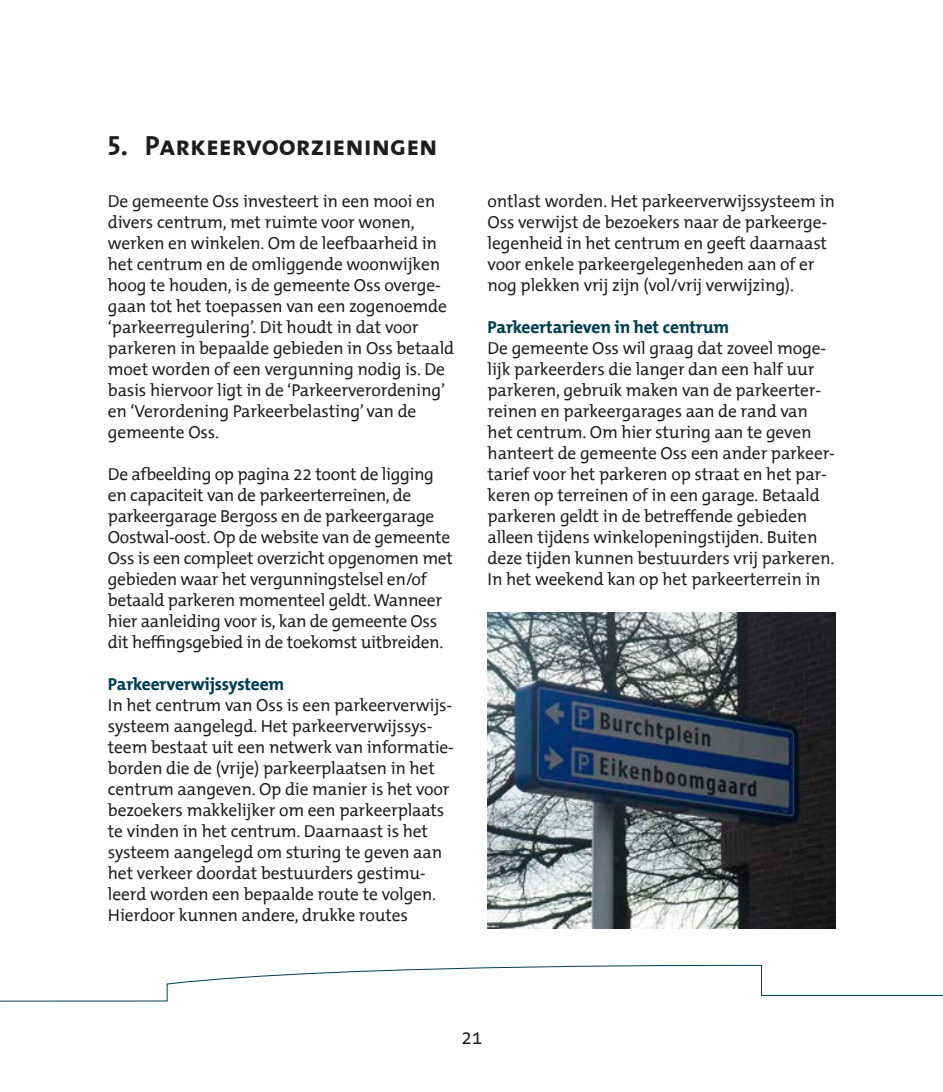
<style>
.page{position:relative;width:943px;height:1092px;background:#fff}
.page>*{position:absolute;margin:0;border:0;box-sizing:border-box;transform-origin:0 0}
.t1{font:28px "The Mix Bold Caps";color:#1d1d1b}
.t2{font:19.25px "The Mix Office";color:#1d1d1b}
.t3{font:17.5px/21px "The Mix Office";letter-spacing:-.01em;color:#1d1d1b}
.t4{font:700 17.5px "The Mix Office";letter-spacing:-.01em;color:#003e52}
</style>
<div class="page">
<img style="left:487px;top:612px;width:348px;height:316px">
<svg style="left:0;top:964px;width:943px;height:38px"></svg>
<h1 class="t1" style="left:108px;top:122px;width:331px">5. Parkeervoorzieningen</h1>
<p class="t3" style="left:108px;top:191px;width:348px">De gemeente Oss investeert in een mooi en divers centrum, met ruimte voor wonen, werken en winkelen. Om de leefbaarheid in het centrum en de omliggende woonwijken hoog te houden, is de gemeente Oss overge&shy;gaan tot het toepassen van een zogenoemde ‘parkeerregulering’. Dit houdt in dat voor parkeren in bepaalde gebieden in Oss betaald moet worden of een vergunning nodig is. De basis hiervoor ligt in de ‘Parkeerverordening’ en ‘Verordening Parkeerbelasting’ van de gemeente Oss.</p>
<p class="t3" style="left:108px;top:464px;width:346px">De afbeelding op pagina 22 toont de ligging en capaciteit van de parkeerterreinen, de parkeergarage Bergoss en de parkeergarage Oostwal-oost. Op de website van de gemeente Oss is een compleet overzicht opgenomen met gebieden waar het vergunningstelsel en/of betaald parkeren momenteel geldt. Wanneer hier aanleiding voor is, kan de gemeente Oss dit heffingsgebied in de toekomst uitbreiden.</p>
<p class="t4" style="left:108px;top:674px;width:178px">Parkeerverwijssysteem</p>
<p class="t3" style="left:108px;top:695px;width:347px">In het centrum van Oss is een parkeerverwijs&shy;systeem aangelegd. Het parkeerverwijssys&shy;teem bestaat uit een netwerk van informatie&shy;borden die de (vrije) parkeerplaatsen in het centrum aangeven. Op die manier is het voor bezoekers makkelijker om een parkeerplaats te vinden in het centrum. Daarnaast is het systeem aangelegd om sturing te geven aan het verkeer doordat bestuurders gestimu&shy;leerd worden een bepaalde route te volgen.<br>Hierdoor kunnen andere, drukke routes</p>
<p class="t3" style="left:487px;top:191px;width:349px">ontlast worden. Het parkeerverwijssysteem in Oss verwijst de bezoekers naar de parkeerge&shy;legenheid in het centrum en geeft daarnaast voor enkele parkeergelegenheden aan of er nog plekken vrij zijn (vol/vrij verwijzing).</p>
<p class="t4" style="left:487px;top:317px;width:243px">Parkeertarieven in het centrum</p>
<p class="t3" style="left:487px;top:338px;width:349px">De gemeente Oss wil graag dat zoveel moge&shy;lijk parkeerders die langer dan een half uur parkeren, gebruik maken van de parkeerter&shy;reinen en parkeergarages aan de rand van het centrum. Om hier sturing aan te geven hanteert de gemeente Oss een ander parkeer&shy;tarief voor het parkeren op straat en het par&shy;keren op terreinen of in een garage. Betaald parkeren geldt in de betreffende gebieden alleen tijdens winkelopeningstijden. Buiten deze tijden kunnen bestuurders vrij parkeren.<br>In het weekend kan op het parkeerterrein in</p>
<p class="t2" style="left:461px;top:1027px;width:22px">21</p>
</div>
